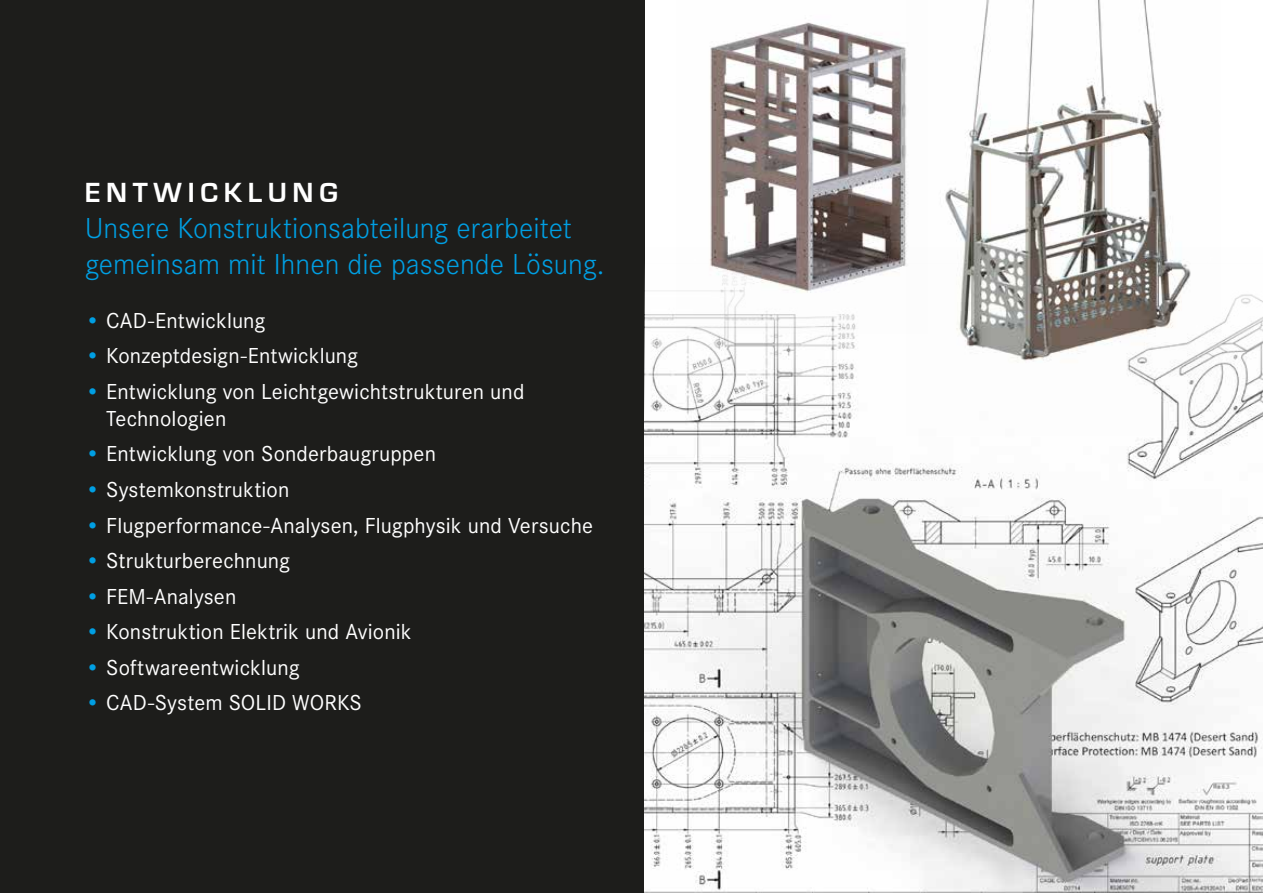
<style>
.page{position:relative;width:1263px;height:893px;background:#fff}
.page>*{position:absolute;margin:0;border:0;box-sizing:border-box;transform-origin:0 0}
.t1{font:300 30px/36px "Corporate S";color:#009fe3}
.t2{font:700 28.5px "Eurostile";letter-spacing:.2em;color:#fff}
.t3{font:22.5px/27px "Corporate S";letter-spacing:.005em;color:#fff}
.s1{color:#009fe3}
</style>
<div class="page">
<div style="left:0;top:0;width:644px;height:893px;background:#1d1d1b"></div>
<img style="left:644px;top:248px;width:619px;height:645px">
<img style="left:906px;top:0;width:314px;height:436px">
<img style="left:677px;top:0;width:251px;height:333px">
<p class="t2" style="left:85px;top:177px;width:254px">ENTWICKLUNG</p>
<h1 class="t1" style="left:85px;top:211px;width:521px">Unsere Konstruktionsabteilung erarbeitet gemeinsam mit Ihnen die passende Lösung.</h1>
<p class="t3" style="left:85px;top:307px;width:182px"><span class="s1">•</span> CAD-Entwicklung</p>
<p class="t3" style="left:85px;top:343px;width:275px"><span class="s1">•</span> Konzeptdesign-Entwicklung</p>
<p class="t3" style="left:106px;top:378px;width:420px;text-indent:-21px"><span class="s1">•</span> Entwicklung von Leichtgewichtstrukturen und<br>Technologien</p>
<p class="t3" style="left:85px;top:441px;width:352px"><span class="s1">•</span> Entwicklung von Sonderbaugruppen</p>
<p class="t3" style="left:85px;top:476px;width:206px"><span class="s1">•</span> Systemkonstruktion</p>
<p class="t3" style="left:85px;top:512px;width:509px"><span class="s1">•</span> Flugperformance-Analysen, Flugphysik und Versuche</p>
<p class="t3" style="left:85px;top:547px;width:207px"><span class="s1">•</span> Strukturberechnung</p>
<p class="t3" style="left:85px;top:583px;width:153px"><span class="s1">•</span> FEM-Analysen</p>
<p class="t3" style="left:85px;top:618px;width:328px"><span class="s1">•</span> Konstruktion Elektrik und Avionik</p>
<p class="t3" style="left:85px;top:654px;width:216px"><span class="s1">•</span> Softwareentwicklung</p>
<p class="t3" style="left:85px;top:689px;width:278px"><span class="s1">•</span> CAD-System SOLID WORKS</p>
</div>
